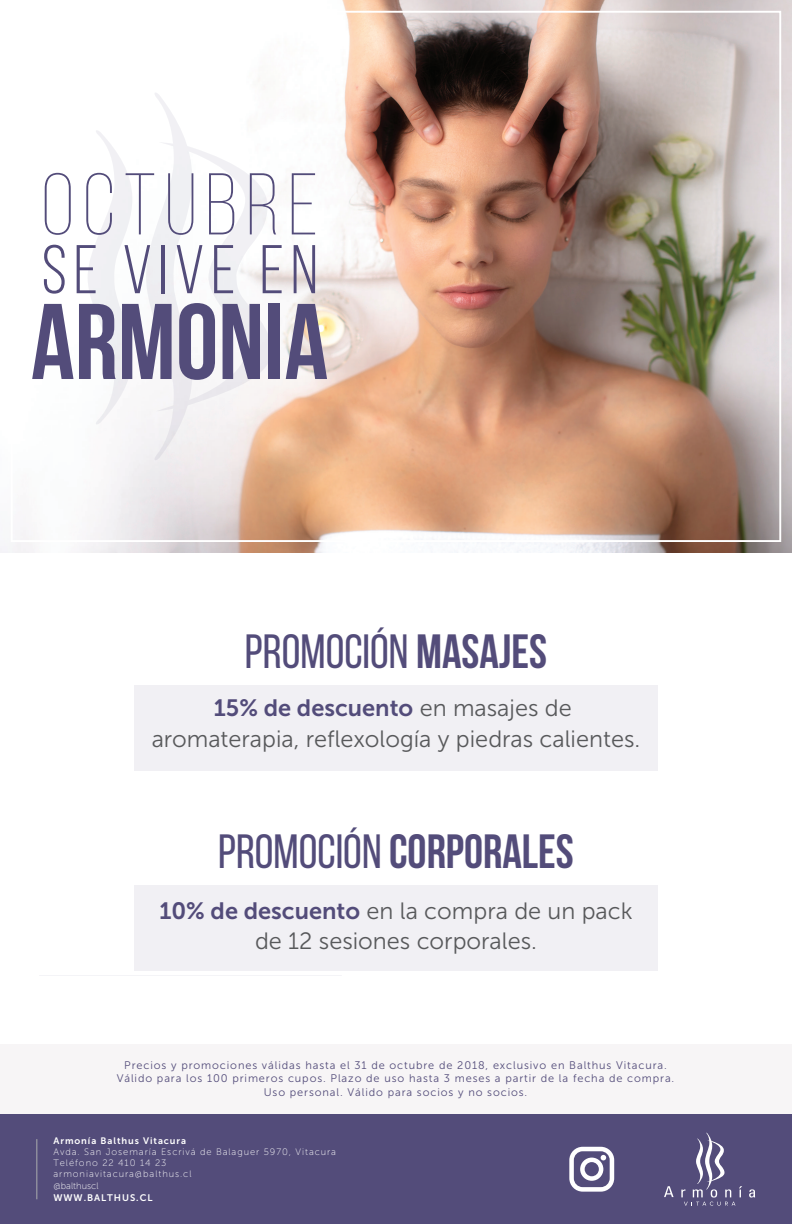
<style>
.page{position:relative;width:792px;height:1224px;background:#fff}
.page>*{position:absolute;margin:0;border:0;box-sizing:border-box;transform-origin:0 0}
.t1{font:700 107.3px "Bebas Neue";color:#534c7a}
.t2{font:300 87.4px "Bebas Neue";letter-spacing:.1em;color:#534c7a}
.t3{font:68.7px "Bebas Neue";letter-spacing:.1em;color:#534c7a}
.t4{font:700 48px "Bebas Neue";color:#534c7a}
.t5{font:48px "Bebas Neue";color:#534c7a}
.t6{font:23.6px/30.2px "Museo Sans 300";color:#58595b;text-align:center}
.t7{font:23.6px "Museo Sans 700";color:#534c7a}
.t8{font:11px/13.2px "Museo Sans 300";letter-spacing:.08em;color:#534c7a;text-align:center}
.t9{font:9.5px "Museo Sans 700";letter-spacing:.1em;color:#fff}
.t10{font:9.4px/11.2px "Museo Sans 100";letter-spacing:.1em;color:#fff}
.t11{font:9.4px "Museo Sans 700";letter-spacing:.1em;color:#fff}
.s1{font-weight:700}
.s2{font-family:"Museo Sans 300";color:#58595b}
.s3{font-weight:400}
.s4{font-family:"Museo Sans 700";color:#534c7a}
</style>
<div class="page">
<div style="left:0;top:1045px;width:792px;height:78px;background:#f6f3f4"></div>
<img style="left:0;top:0;width:792px;height:553px">
<div style="left:0;top:1114px;width:792px;height:110px;background:#534c7a"></div>
<svg style="left:88px;top:130px;width:44px;height:294px"></svg>
<svg style="left:146px;top:92px;width:126px;height:368px"></svg>
<div style="left:134px;top:685px;width:524px;height:86px;background:#f1f0f4"></div>
<div style="left:134px;top:885px;width:524px;height:86px;background:#f1f0f4"></div>
<hr style="left:36px;top:1139px;width:1px;height:60px;background:#abacad">
<svg style="left:664px;top:1186px;width:10px;height:11px"></svg>
<svg style="left:749px;top:1189px;width:6px;height:9px"></svg>
<svg style="left:681px;top:1133px;width:61px;height:73px"></svg>
<svg style="left:569px;top:1147px;width:45px;height:45px"></svg>
<h2 class="t2" style="left:41px;top:158px;width:279px">OCTUBRE</h2>
<h3 class="t3" style="left:42px;top:233px;width:278px">SE VIVE EN</h3>
<h1 class="t1" style="left:31px;top:283px;width:299px">ARMONIA</h1>
<h3 class="t5" style="left:245px;top:625px;width:304px">PROMOCIÓN <span class="s1">MASAJES</span></h3>
<h3 class="t7" style="left:214px;top:695px;width:359px">15% de descuento <span class="s2">en masajes de</span></h3>
<h3 class="t6" style="left:152px;top:724px;width:490px">aromaterapia, reflexología y piedras calientes.</h3>
<h3 class="t4" style="left:218px;top:825px;width:357px"><span class="s3">PROMOCIÓN</span> CORPORALES</h3>
<h3 class="t6" style="left:159px;top:896px;width:475px"><span class="s4">10% de descuento</span> en la compra de un pack de 12 sesiones corporales.</h3>
<p class="t8" style="left:117px;top:1059px;width:559px">Precios y promociones válidas hasta el 31 de octubre de 2018, exclusivo en Balthus Vitacura.<br>Válido para los 100 primeros cupos. Plazo de uso hasta 3 meses a partir de la fecha de compra.<br>Uso personal. Válido para socios y no socios.</p>
<p class="t11" style="left:53px;top:1135px;width:134px">Armonía Balthus Vitacura</p>
<p class="t10" style="left:53px;top:1146px;width:284px">Avda. San Josemaría Escrivá de Balaguer 5970, Vitacura<br>Teléfono 22 410 14 23<br>armoniavitacura@balthus.cl<br>@balthuscl</p>
<p class="t9" style="left:53px;top:1192px;width:101px">WWW.BALTHUS.CL</p>
</div>
